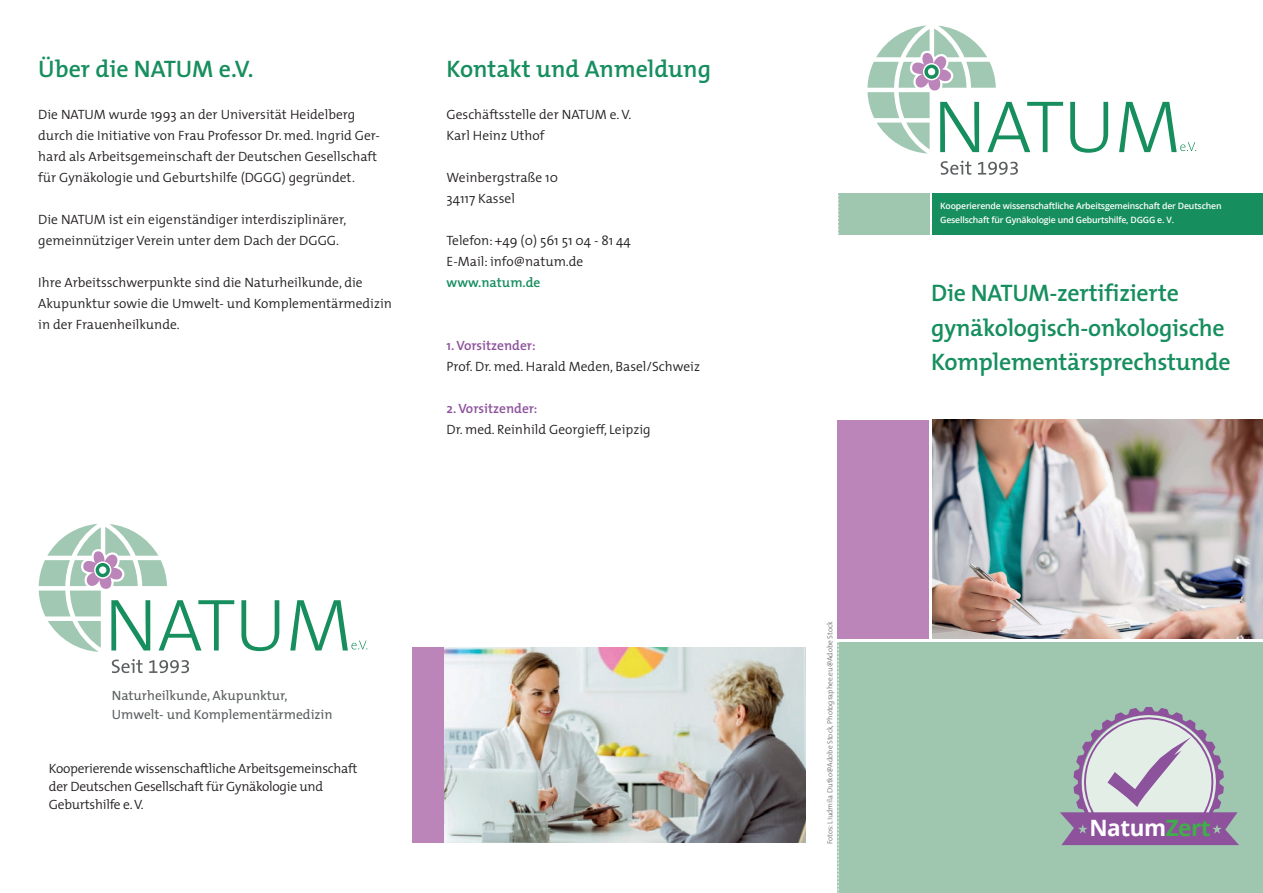
<style>
.page{position:relative;width:1263px;height:893px;background:#fff}
.page>*{position:absolute;margin:0;border:0;box-sizing:border-box;transform-origin:0 0}
.t1{font:600 24px/34.5px "The Mix";letter-spacing:-.01em;color:#168e5d}
.t2{font:700 22.5px "Open Sans";letter-spacing:-.02em;color:#fff}
.t3{font:300 13.5px/21px "The Mix";color:#231f20}
.t4{font:300 13.5px/18px "The Mix";letter-spacing:-.02em;color:#231f20}
.t5{font:13.5px/18.9px "The Mix";color:#5c5f60}
.t6{font:600 13.5px "The Mix";color:#8d529c}
.t7{font:600 13.5px "The Mix";color:#168e5d}
.t8{font:600 8.7px/14.5px "Open Sans";letter-spacing:-.02em;color:#fff}
.t9{font:300 7.5px "The Mix";color:#5c5f60}
.s1{color:#40ae49}
</style>
<div class="page">
<div style="left:838px;top:642px;width:425px;height:251px;background:#9fc6af"></div>
<svg style="left:1070px;top:102px;width:38px;height:51px"></svg>
<svg style="left:941px;top:161px;width:30px;height:14px"></svg>
<svg style="left:978px;top:162px;width:40px;height:13px"></svg>
<svg style="left:1119px;top:102px;width:77px;height:50px"></svg>
<svg style="left:867px;top:26px;width:196px;height:128px"></svg>
<svg style="left:924px;top:64px;width:15px;height:16px"></svg>
<div style="left:923px;top:63px;width:17px;height:17px;border:1px solid #fff;border-radius:50%"></div>
<div style="left:928px;top:69px;width:7px;height:6px;background:#fff;border-radius:50%"></div>
<div style="left:928px;top:68px;width:7px;height:7px;border:1px solid #fff;border-radius:50%"></div>
<div style="left:932px;top:193px;width:331px;height:41px;background:#168e5d"></div>
<div style="left:838px;top:193px;width:91px;height:41px;background:#9fc6af"></div>
<img style="left:932px;top:420px;width:331px;height:219px">
<img style="left:444px;top:647px;width:361px;height:196px">
<svg style="left:241px;top:600px;width:38px;height:51px"></svg>
<svg style="left:112px;top:659px;width:31px;height:14px"></svg>
<svg style="left:149px;top:660px;width:40px;height:13px"></svg>
<svg style="left:290px;top:600px;width:77px;height:50px"></svg>
<svg style="left:39px;top:524px;width:195px;height:128px"></svg>
<div style="left:99px;top:567px;width:7px;height:6px;border:1px solid #fff;border-radius:50%"></div>
<svg style="left:838px;top:194px;width:1px;height:699px"></svg>
<div style="left:412px;top:647px;width:32px;height:196px;background:#bb85ba"></div>
<div style="left:838px;top:420px;width:91px;height:219px;background:#bb85ba"></div>
<svg style="left:1060px;top:707px;width:179px;height:138px"></svg>
<h1 class="t1" style="left:38px;top:51px;width:217px">Über die NATUM e.V.</h1>
<p class="t3" style="left:38px;top:104px;width:343px">Die NATUM wurde 1993 an der Universität Heidelberg durch die Initiative von Frau Professor Dr. med. Ingrid Ger&shy;hard als Arbeitsgemeinschaft der Deutschen Gesellschaft für Gynäkologie und Geburtshilfe (DGGG) gegründet.</p>
<p class="t3" style="left:38px;top:209px;width:309px">Die NATUM ist ein eigenständiger interdisziplinärer, gemeinnütziger Verein unter dem Dach der DGGG.</p>
<p class="t3" style="left:38px;top:272px;width:355px">Ihre Arbeitsschwerpunkte sind die Naturheilkunde, die<br>Akupunktur sowie die Umwelt- und Komplementärmedizin in der Frauenheilkunde.</p>
<h1 class="t1" style="left:446px;top:51px;width:266px">Kontakt und Anmeldung</h1>
<p class="t3" style="left:446px;top:104px;width:186px">Geschäftsstelle der NATUM e. V.<br>Karl Heinz Uthof</p>
<p class="t3" style="left:446px;top:167px;width:113px">Weinbergstraße 10<br>34117 Kassel</p>
<p class="t3" style="left:446px;top:230px;width:186px">Telefon: +49 (0) 561 51 04 - 81 44<br>E-Mail: info@natum.de</p>
<p class="t7" style="left:446px;top:271px;width:95px">www.natum.de</p>
<p class="t6" style="left:446px;top:334px;width:91px">1. Vorsitzender:</p>
<p class="t3" style="left:446px;top:356px;width:255px">Prof. Dr. med. Harald Meden, Basel/Schweiz</p>
<p class="t6" style="left:446px;top:397px;width:93px">2. Vorsitzender:</p>
<p class="t3" style="left:446px;top:419px;width:206px">Dr. med. Reinhild Georgieff, Leipzig</p>
<p class="t5" style="left:112px;top:685px;width:222px">Naturheilkunde, Akupunktur,<br>Umwelt- und Komplementärmedizin</p>
<p class="t4" style="left:49px;top:759px;width:310px">Kooperierende wissenschaftliche Arbeitsgemeinschaft der Deutschen Gesellschaft für Gynäkologie und<br>Geburtshilfe e. V.</p>
<p class="t8" style="left:940px;top:198px;width:283px">Kooperierende wissenschaftliche Arbeitsgemeinschaft der Deutschen<br>Gesellschaft für Gynäkologie und Geburtshilfe, DGGG e. V.</p>
<h1 class="t1" style="left:931px;top:275px;width:301px">Die NATUM-zertifizierte gynäkologisch-onkologische<br>Komplementärsprechstunde</h1>
<p class="t9" style="left:824px;top:844px;width:225px;rotate:-90deg">Fotos: Liudmila Dutko@Adobe Stock, Photographee.eu@Adobe Stock</p>
<h2 class="t2" style="left:1089px;top:812px;width:123px">Natum<span class="s1">Zert</span></h2>
</div>
